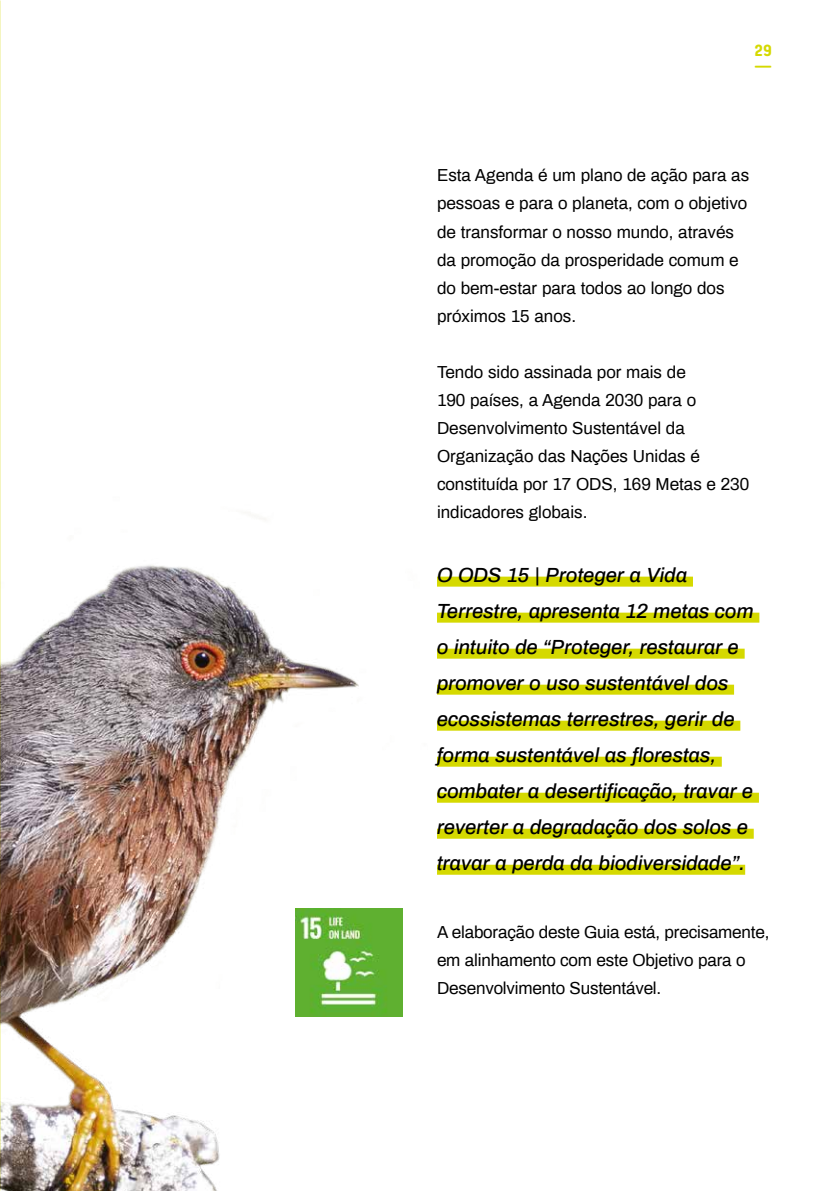
<style>
.page{position:relative;width:840px;height:1191px;background:#fff}
.page>*{position:absolute;margin:0;border:0;box-sizing:border-box;transform-origin:0 0}
.t1{font:italic 500 20px/36px "Archivo";color:#000}
.t2{font:17px/28px "Archivo";color:#000}
.t3{font:700 16px/16px "Core Mellow";color:#d5d900}
</style>
<div class="page">
<img style="left:0;top:305px;width:760px;height:886px">
<div style="left:437px;top:576px;width:255px;height:10px;background:#d5d900"></div>
<div style="left:437px;top:612px;width:322px;height:10px;background:#d5d900"></div>
<div style="left:437px;top:648px;width:307px;height:10px;background:#d5d900"></div>
<div style="left:437px;top:684px;width:296px;height:10px;background:#d5d900"></div>
<div style="left:437px;top:720px;width:303px;height:10px;background:#d5d900"></div>
<div style="left:437px;top:756px;width:284px;height:10px;background:#d5d900"></div>
<div style="left:437px;top:792px;width:321px;height:10px;background:#d5d900"></div>
<div style="left:437px;top:828px;width:316px;height:10px;background:#d5d900"></div>
<div style="left:437px;top:864px;width:307px;height:10px;background:#d5d900"></div>
<img style="left:295px;top:908px;width:108px;height:108px">
<p class="t3" style="left:753px;top:41px;width:19px">29 —</p>
<p class="t2" style="left:437px;top:160px;width:313px">Esta Agenda é um plano de ação para as pessoas e para o planeta, com o objetivo de transformar o nosso mundo, através da promoção da prosperidade comum e do bem-estar para todos ao longo dos próximos 15 anos.</p>
<p class="t2" style="left:437px;top:356px;width:313px">Tendo sido assinada por mais de<br>190 países, a Agenda 2030 para o<br>Desenvolvimento Sustentável da<br>Organização das Nações Unidas é constituída por 17 ODS, 169 Metas e 230 indicadores globais.</p>
<p class="t1" style="left:437px;top:555px;width:318px">O ODS 15 | Proteger a Vida Terrestre, apresenta 12 metas com o intuito de “Proteger, restaurar e promover o uso sustentável dos ecossistemas terrestres, gerir de forma sustentável as florestas, combater a desertificação, travar e reverter a degradação dos solos e travar a perda da biodiversidade”.</p>
<p class="t2" style="left:437px;top:916px;width:334px">A elaboração deste Guia está, precisamente, em alinhamento com este Objetivo para o<br>Desenvolvimento Sustentável.</p>
</div>
